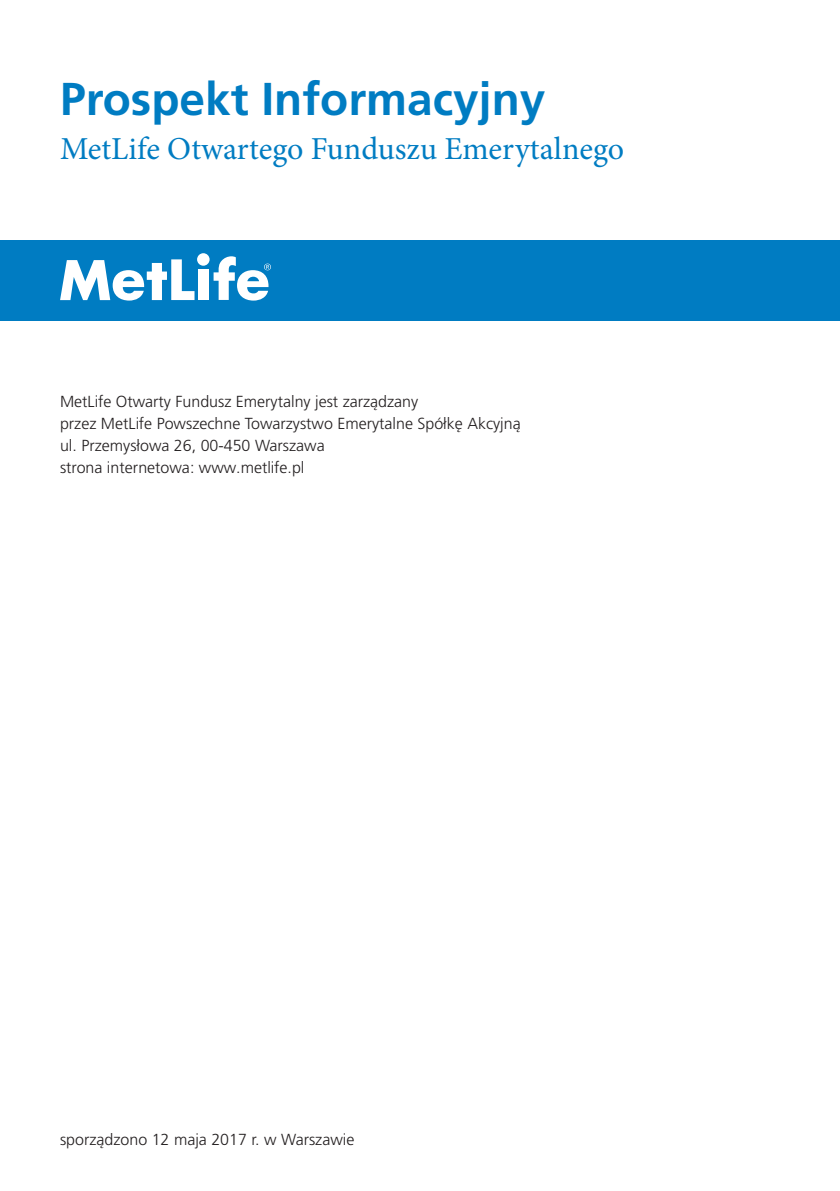
<style>
.page{position:relative;width:840px;height:1191px;background:#fff}
.page>*{position:absolute;margin:0;border:0;box-sizing:border-box;transform-origin:0 0}
.t1{font:700 46px "Frutiger LT Pro";color:#007cc2}
.t2{font:32px "Minion Pro";color:#007cc2}
.t3{font:300 16px/22px "Frutiger LT Pro";color:#231f20}
</style>
<div class="page">
<div style="left:0;top:240px;width:839px;height:80px;background:#007cc2"></div>
<div style="left:198px;top:269px;width:10px;height:31px;background:#fff"></div>
<div style="left:197px;top:253px;width:12px;height:13px;background:#fff;border-radius:50%"></div>
<svg style="left:60px;top:259px;width:134px;height:41px"></svg>
<svg style="left:213px;top:256px;width:58px;height:44px"></svg>
<h1 class="t1" style="left:60px;top:71px;width:486px">Prospekt Informacyjny</h1>
<h2 class="t2" style="left:60px;top:128px;width:565px">MetLife Otwartego Funduszu Emerytalnego</h2>
<p class="t3" style="left:60px;top:390px;width:462px">MetLife Otwarty Fundusz Emerytalny jest zarządzany<br>przez MetLife Powszechne Towarzystwo Emerytalne Spółkę Akcyjną ul. Przemysłowa 26, 00-450 Warszawa<br>strona internetowa: www.metlife.pl</p>
<p class="t3" style="left:60px;top:1128px;width:295px">sporządzono 12 maja 2017 r. w Warszawie</p>
</div>
